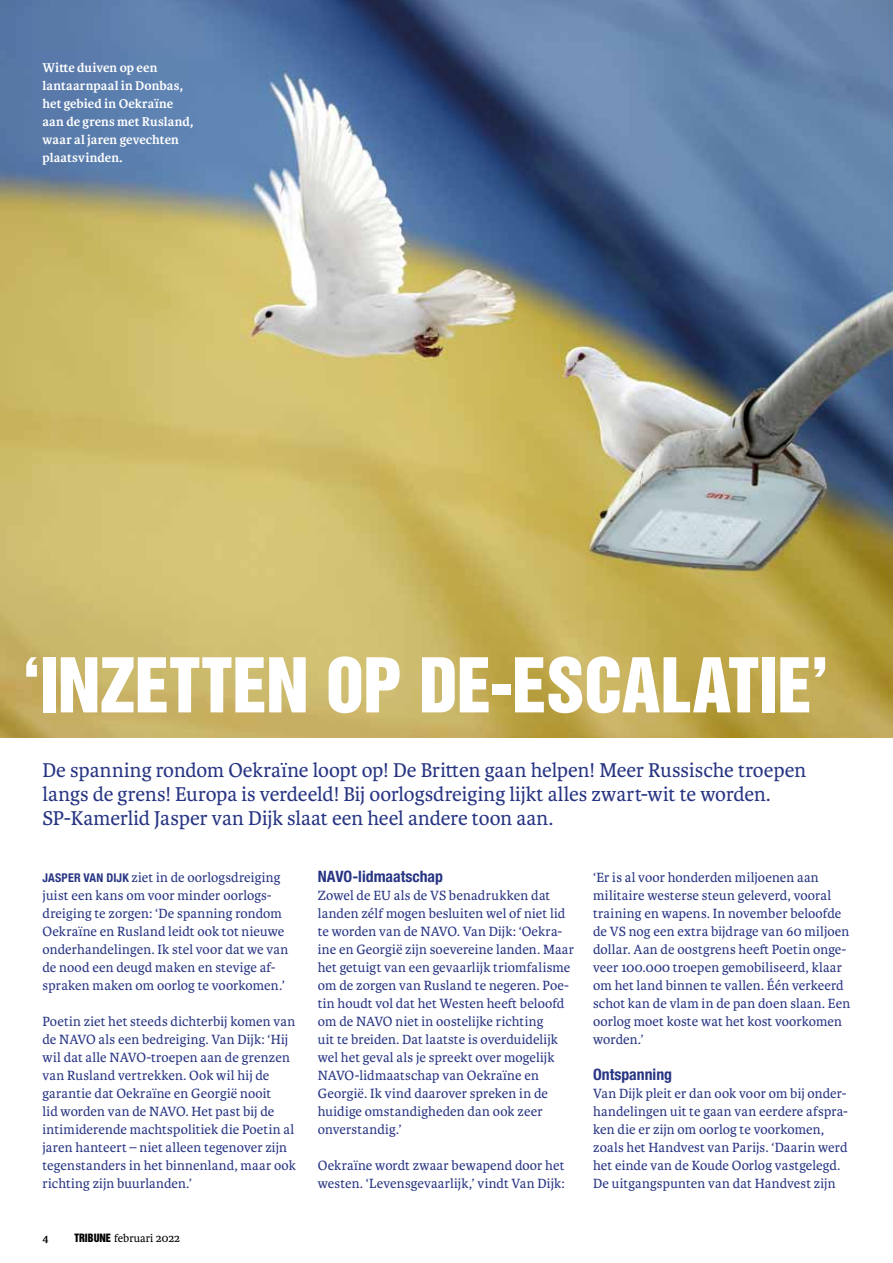
<style>
.page{position:relative;width:893px;height:1263px;background:#fff}
.page>*{position:absolute;margin:0;border:0;box-sizing:border-box;transform-origin:0 0}
.t1{font:69px "Helvetica Inserat LT Std";letter-spacing:-.005em;color:#fff}
.t2{font:21.3px/24px "Karmina";letter-spacing:-.005em;color:#283583}
.t3{font:700 condensed 15.75px "Helvetica Neue LT Std";color:#283583}
.t4{font:14.25px/18px "Karmina";letter-spacing:.01em;color:#283583}
.t5{font:700 13.5px/18px "Karmina";letter-spacing:.005em;color:#fff}
.t6{font:12px "Karmina";color:#000}
.t7{font:700 12px "Karmina";color:#000}
.s1{font-family:"Helvetica Neue";font-weight:700;font-stretch:condensed;font-size:12px}
.s2{font-family:"Helvetica Inserat LT Std";font-size:10.5px}
</style>
<div class="page">
<img style="left:0;top:0;width:893px;height:738px">
<p class="t5" style="left:43px;top:59px;width:153px">Witte duiven op een lantaarnpaal in Donbas, het gebied in Oekraïne aan de grens met Rusland, waar al jaren gevechten plaatsvinden.</p>
<h1 class="t1" style="left:22px;top:644px;width:809px">‘INZETTEN OP DE-ESCALATIE’</h1>
<h2 class="t2" style="left:43px;top:759px;width:765px">De spanning rondom Oekraïne loopt op! De Britten gaan helpen! Meer Russische troepen langs de grens! Europa is verdeeld! Bij oorlogsdreiging lijkt alles zwart-wit te worden.<br>SP-Kamerlid Jasper van Dijk slaat een heel andere toon aan.</h2>
<p class="t4" style="left:43px;top:869px;width:247px"><span class="s1">JASPER VAN DIJK</span> ziet in de oorlogsdreiging juist een kans om voor minder oorlogs&shy;dreiging te zorgen: ‘De spanning rondom Oekraïne en Rusland leidt ook tot nieuwe onderhandelingen. Ik stel voor dat we van de nood een deugd maken en stevige af&shy;spraken maken om oorlog te voorkomen.’</p>
<p class="t4" style="left:43px;top:1013px;width:255px">Poetin ziet het steeds dichterbij komen van de NAVO als een bedreiging. Van Dijk: ‘Hij wil dat alle NAVO-troepen aan de grenzen van Rusland vertrekken. Ook wil hij de garantie dat Oekraïne en Georgië nooit<br>lid worden van de NAVO. Het past bij de intimiderende machtspolitiek die Poetin al jaren hanteert – niet alleen tegenover zijn tegenstanders in het binnenland, maar ook richting zijn buurlanden.’</p>
<p class="t7" style="left:43px;top:1231px;width:8px">4</p>
<p class="t6" style="left:74px;top:1231px;width:107px"><span class="s2">TRIBUNE</span> februari 2022</p>
<p class="t3" style="left:318px;top:867px;width:127px">NAVO-lidmaatschap</p>
<p class="t4" style="left:318px;top:887px;width:258px">Zowel de EU als de VS benadrukken dat landen zélf mogen besluiten wel of niet lid te worden van de NAVO. Van Dijk: ‘Oekra&shy;ïne en Georgië zijn soevereine landen. Maar het getuigt van een gevaarlijk triomfalisme om de zorgen van Rusland te negeren. Poe&shy;tin houdt vol dat het Westen heeft beloofd om de NAVO niet in oostelijke richting<br>uit te breiden. Dat laatste is overduidelijk wel het geval als je spreekt over mogelijk NAVO-lidmaatschap van Oekraïne en Georgië. Ik vind daarover spreken in de huidige omstandigheden dan ook zeer onverstandig.’</p>
<p class="t4" style="left:318px;top:1157px;width:248px">Oekraïne wordt zwaar bewapend door het westen. ‘Levensgevaarlijk,’ vindt Van Dijk:</p>
<p class="t4" style="left:593px;top:869px;width:259px">‘Er is al voor honderden miljoenen aan militaire westerse steun geleverd, vooral training en wapens. In november beloofde de VS nog een extra bijdrage van 60 miljoen dollar. Aan de oostgrens heeft Poetin onge&shy;veer 100.000 troepen gemobiliseerd, klaar om het land binnen te vallen. Één verkeerd schot kan de vlam in de pan doen slaan. Een oorlog moet koste wat het kost voorkomen worden.’</p>
<p class="t3" style="left:593px;top:1065px;width:81px">Ontspanning</p>
<p class="t4" style="left:593px;top:1085px;width:256px">Van Dijk pleit er dan ook voor om bij onder&shy;handelingen uit te gaan van eerdere afspra&shy;ken die er zijn om oorlog te voorkomen, zoals het Handvest van Parijs. ‘Daarin werd het einde van de Koude Oorlog vastgelegd.<br>De uitgangspunten van dat Handvest zijn</p>
</div>
